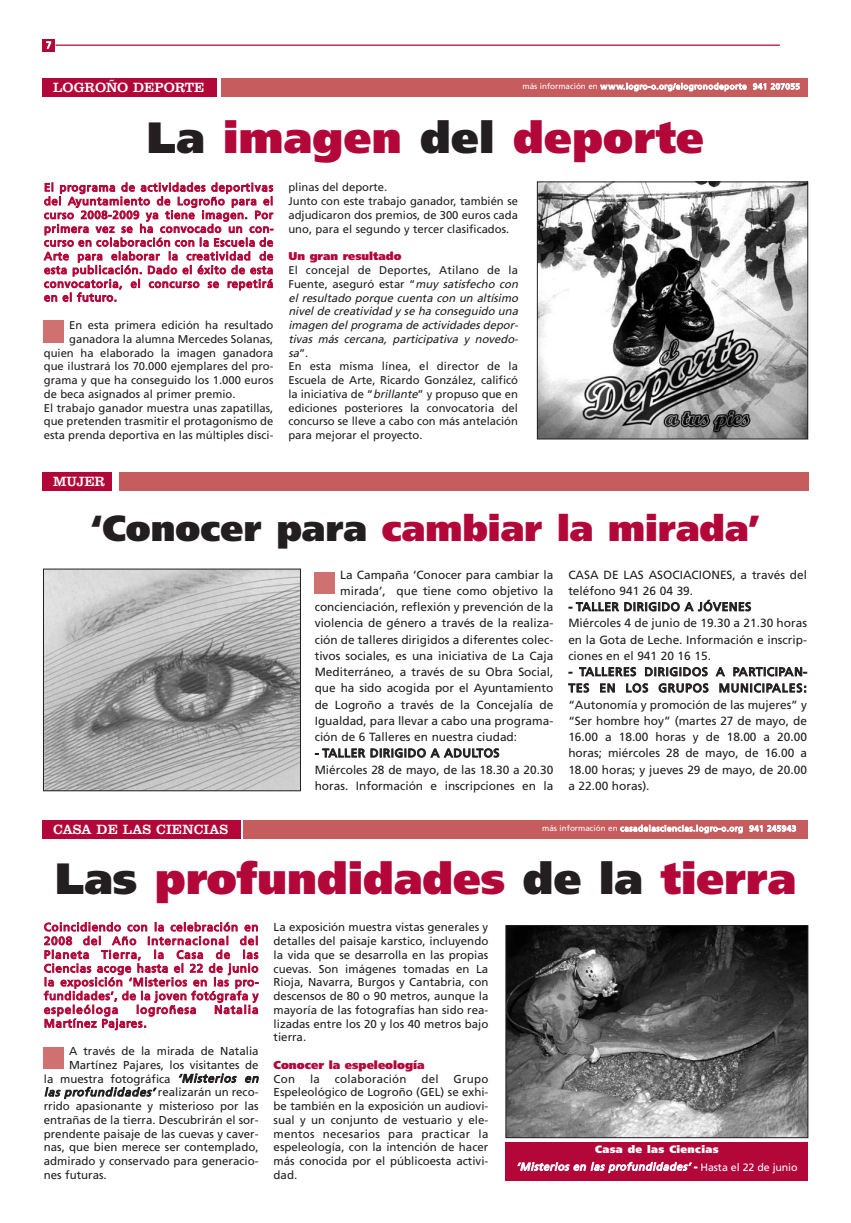
<style>
.page{position:relative;width:851px;height:1223px;background:#fff}
.page>*{position:absolute;margin:0;border:0;box-sizing:border-box;transform-origin:0 0}
.t1{font:900 43.75px "Frutiger";color:#b20738}
.t2{font:900 36.25px "Frutiger";color:#b20738}
.t3{font:13.75px "Clarendon BT";letter-spacing:-.005em;color:#fff}
.t4{font:11.88px/16.2px "Frutiger";color:#231f20}
.t5{font:11.5px/13.8px "Frutiger";color:#231f20;text-align:justify}
.t6{font:11.5px/13.8px "Frutiger";letter-spacing:.055em;color:#b20738;text-align:justify}
.t7{font:italic 11.5px "Frutiger";color:#231f20}
.t8{font:900 11.5px "Frutiger";color:#b20738}
.t9{font:11.5px "Frutiger";letter-spacing:.085em;color:#b20738}
.t10{font:11.5px "Frutiger";letter-spacing:.02em;color:#231f20}
.t11{font:11.25px/13.8px "Frutiger";color:#231f20}
.t12{font:11.25px/13.8px "Frutiger";letter-spacing:.06em;color:#b20738;text-align:justify}
.t13{font:900 11.25px "Frutiger";color:#b20738}
.t14{font:italic 10.62px/17.1px "Frutiger";color:#fff;text-align:center}
.t15{font:9.25px "Frutiger";color:#fff}
.t16{font:8.12px "Frutiger";letter-spacing:.05em;color:#fff}
.s1{color:#231f20}
.s2{font-style:italic}
.s3{font-style:normal}
.s4{font-weight:900;font-style:normal}
</style>
<div class="page">
<div style="left:244px;top:820px;width:563px;height:18px;background:#c75c5f"></div>
<div style="left:42px;top:820px;width:199px;height:18px;background:#b20738"></div>
<div style="left:221px;top:78px;width:586px;height:19px;background:#c75c5f"></div>
<div style="left:43px;top:78px;width:174px;height:19px;background:#b20738"></div>
<div style="left:119px;top:472px;width:689px;height:19px;background:#c75c5f"></div>
<div style="left:42px;top:472px;width:70px;height:19px;background:#b20738"></div>
<div style="left:314px;top:572px;width:21px;height:21px;background:#cf7170"></div>
<div style="left:44px;top:321px;width:20px;height:22px;background:#cf7170"></div>
<div style="left:42px;top:39px;width:13px;height:13px;background:#b20738"></div>
<hr style="left:55px;top:45px;width:724px;height:1px;background:#b20738">
<div style="left:43px;top:1047px;width:21px;height:21px;background:#cf7170"></div>
<img style="left:507px;top:927px;width:299px;height:208px">
<div style="left:505px;top:925px;width:303px;height:212px;border:1px solid #231f20"></div>
<img style="left:539px;top:184px;width:266px;height:253px">
<div style="left:537px;top:182px;width:270px;height:257px;border:1px solid #231f20"></div>
<img style="left:45px;top:571px;width:254px;height:218px">
<div style="left:43px;top:569px;width:258px;height:222px;border:1px solid #231f20"></div>
<div style="left:505px;top:1142px;width:303px;height:38px;background:#b20738"></div>
<p class="t15" style="left:46px;top:41px;width:7px">7</p>
<p class="t3" style="left:53px;top:82px;width:153px">LOGROÑO DEPORTE</p>
<p class="t16" style="left:522px;top:83px;width:279px">más información en www.logro-o.org/elogronodeporte 941 207055</p>
<h1 class="t1" style="left:147px;top:121px;width:558px"><span class="s1">La</span> imagen <span class="s1">del</span> deporte</h1>
<p class="t12" style="left:44px;top:181px;width:231px">El programa de actividades deportivas del Ayuntamiento de Logroño para el curso 2008-2009 ya tiene imagen. Por primera vez se ha convocado un con&shy;curso en colaboración con la Escuela de Arte para elaborar la creatividad de esta publicación. Dado el éxito de esta convocatoria, el concurso se repetirá en el futuro.</p>
<p class="t11" style="left:69px;top:319px;width:206px">En esta primera edición ha resultado</p>
<p class="t11" style="left:69px;top:333px;width:206px">ganadora la alumna Mercedes Solanas,</p>
<p class="t11" style="left:44px;top:346px;width:231px">quien ha elaborado la imagen ganadora</p>
<p class="t11" style="left:44px;top:360px;width:231px">que ilustrará los 70.000 ejemplares del pro-</p>
<p class="t11" style="left:44px;top:374px;width:231px">grama y que ha conseguido los 1.000 euros</p>
<p class="t11" style="left:44px;top:388px;width:193px">de beca asignados al primer premio.</p>
<p class="t11" style="left:44px;top:401px;width:231px">El trabajo ganador muestra unas zapatillas,</p>
<p class="t11" style="left:44px;top:415px;width:231px">que pretenden trasmitir el protagonismo de</p>
<p class="t11" style="left:44px;top:429px;width:231px">esta prenda deportiva en las múltiples disci-</p>
<p class="t11" style="left:288px;top:181px;width:231px">plinas del deporte.<br>Junto con este trabajo ganador, también se adjudicaron dos premios, de 300 euros cada uno, para el segundo y tercer clasificados.</p>
<p class="t13" style="left:288px;top:252px;width:114px">Un gran resultado</p>
<p class="t11" style="left:288px;top:264px;width:233px">El concejal de Deportes, Atilano de la Fuente, aseguró estar “<span class="s2">muy satisfecho con el resultado porque cuenta con un altísimo nivel de creatividad y se ha conseguido una imagen del programa de actividades depor&shy;tivas más cercana, participativa y novedo&shy;sa</span>” .<br>En esta misma línea, el director de la Escuela de Arte, Ricardo González, calificó la iniciativa de “<span class="s2">brillante</span>” y propuso que en ediciones posteriores la convocatoria del concurso se lleve a cabo con más antelación para mejorar el proyecto.</p>
<p class="t3" style="left:53px;top:476px;width:54px">MUJER</p>
<h2 class="t2" style="left:91px;top:514px;width:670px"><span class="s1">‘Conocer para</span> cambiar la mirada’</h2>
<p class="t4" style="left:340px;top:567px;width:214px">La Campaña ‘Conocer para cambiar la</p>
<p class="t4" style="left:340px;top:583px;width:214px">mirada’, que tiene como objetivo la</p>
<p class="t4" style="left:315px;top:599px;width:240px">concienciación, reflexión y prevención de la</p>
<p class="t4" style="left:315px;top:616px;width:240px">violencia de género a través de la realiza-</p>
<p class="t4" style="left:315px;top:632px;width:240px">ción de talleres dirigidos a diferentes colec-</p>
<p class="t4" style="left:315px;top:648px;width:240px">tivos sociales, es una iniciativa de La Caja</p>
<p class="t4" style="left:315px;top:664px;width:240px">Mediterráneo, a través de su Obra Social,</p>
<p class="t4" style="left:315px;top:681px;width:240px">que ha sido acogida por el Ayuntamiento</p>
<p class="t4" style="left:315px;top:697px;width:240px">de Logroño a través de la Concejalía de</p>
<p class="t4" style="left:315px;top:713px;width:240px">Igualdad, para llevar a cabo una programa-</p>
<p class="t4" style="left:315px;top:729px;width:204px">ción de 6 Talleres en nuestra ciudad:</p>
<p class="t4" style="left:315px;top:745px;width:240px">- TALLER DIRIGIDO A ADULTOS<br>Miércoles 28 de mayo, de las 18.30 a 20.30 horas. Información e inscripciones en la</p>
<p class="t4" style="left:568px;top:567px;width:240px">CASA DE LAS ASOCIACIONES, a través del teléfono 941 26 04 39.</p>
<p class="t4" style="left:568px;top:599px;width:240px">- TALLER DIRIGIDO A JÓVENES<br>Miércoles 4 de junio de 19.30 a 21.30 horas en la Gota de Leche. Información e inscrip&shy;ciones en el 941 20 16 15.</p>
<p class="t4" style="left:568px;top:664px;width:240px;text-align:justify">- TALLERES DIRIGIDOS A PARTICIPAN-TES EN LOS GRUPOS MUNICIPALES: “Autonomía y promoción de las mujeres” y “Ser hombre hoy” (martes 27 de mayo, de 16.00 a 18.00 horas y de 18.00 a 20.00 horas; miércoles 28 de mayo, de 16.00 a 18.00 horas; y jueves 29 de mayo, de 20.00 a 22.00 horas).</p>
<p class="t3" style="left:53px;top:824px;width:176px">CASA DE LAS CIENCIAS</p>
<p class="t16" style="left:542px;top:825px;width:255px">más información en casadelasciencias.logro-o.org 941 245943</p>
<h1 class="t1" style="left:55px;top:861px;width:742px"><span class="s1">Las</span> profundidades <span class="s1">de la</span> tierra</h1>
<p class="t6" style="left:44px;top:921px;width:216px">Coincidiendo con la celebración en 2008 del Año Internacional del Planeta Tierra, la Casa de las Ciencias acoge hasta el 22 de junio la exposición ‘Misterios en las pro&shy;fundidades’, de la joven fotógrafa y espeleóloga</p>
<p class="t5" style="left:273px;top:921px;width:216px">La exposición muestra vistas generales y detalles del paisaje karstico, incluyendo la vida que se desarrolla en las propias cuevas. Son imágenes tomadas en La Rioja, Navarra, Burgos y Cantabria, con descensos de 80 o 90 metros, aunque la mayoría de las fotografías han sido rea&shy;lizadas entre los 20 y los 40 metros bajo tierra.</p>
<p class="t8" style="left:273px;top:1060px;width:152px">Conocer la espeleología</p>
<p class="t5" style="left:273px;top:1072px;width:23px">Con</p>
<p class="t5" style="left:310px;top:1072px;width:11px">la</p>
<p class="t10" style="left:335px;top:1073px;width:73px">colaboración</p>
<p class="t5" style="left:421px;top:1072px;width:19px">del</p>
<p class="t9" style="left:136px;top:1005px;width:62px">logroñesa</p>
<p class="t9" style="left:214px;top:1005px;width:46px">Natalia</p>
<p class="t6" style="left:44px;top:1017px;width:104px">Martínez Pajares.</p>
<p class="t5" style="left:69px;top:1045px;width:191px">A través de la mirada de Natalia</p>
<p class="t5" style="left:69px;top:1058px;width:191px">Martínez Pajares, los visitantes de</p>
<p class="t5" style="left:44px;top:1072px;width:218px">la muestra fotográfica <span class="s2">‘Misterios en</span></p>
<p class="t7" style="left:44px;top:1087px;width:216px">las profundidades’ <span class="s3">realizarán un reco-</span></p>
<p class="t5" style="left:44px;top:1100px;width:216px">rrido apasionante y misterioso por las</p>
<p class="t5" style="left:44px;top:1113px;width:216px">entrañas de la tierra. Descubrirán el sor-</p>
<p class="t5" style="left:44px;top:1127px;width:216px">prendente paisaje de las cuevas y caver-</p>
<p class="t5" style="left:44px;top:1141px;width:216px">nas, que bien merece ser contemplado,</p>
<p class="t5" style="left:44px;top:1155px;width:216px">admirado y conservado para generacio-</p>
<p class="t5" style="left:44px;top:1168px;width:64px">nes futuras.</p>
<p class="t5" style="left:273px;top:1072px;width:216px;text-indent:180px">Grupo Espeleológico de Logroño (GEL) se exhi&shy;be también en la exposición un audiovi&shy;sual y un conjunto de vestuario y ele&shy;mentos necesarios para practicar la espeleología, con la intención de hacer más conocida por el públicoesta activi&shy;dad.</p>
<p class="t14" style="left:516px;top:1141px;width:283px"><span class="s4">Casa de las Ciencias<br></span>‘Misterios en las profundidades’ <span class="s3">- Hasta el 22 de junio</span></p>
</div>
